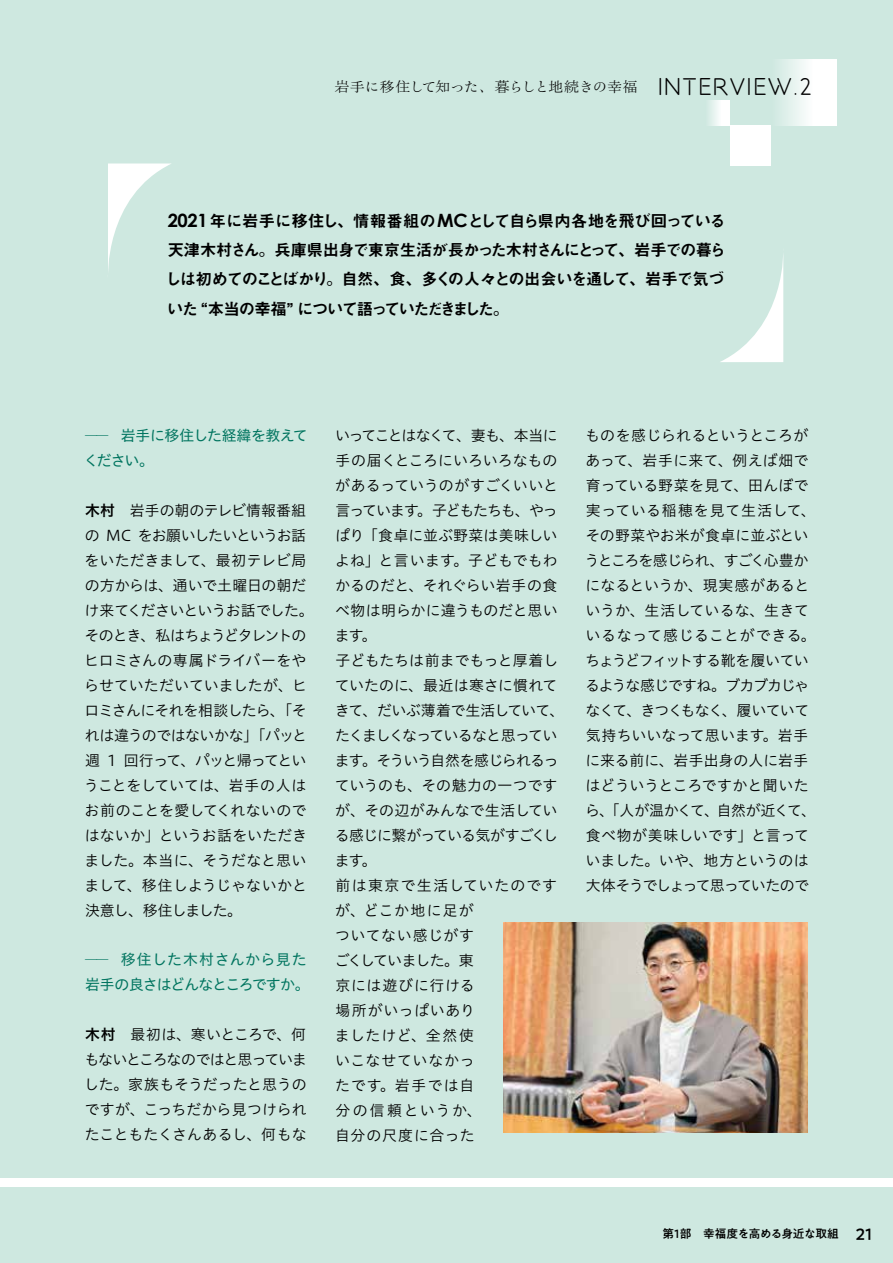
<style>
.page{position:relative;width:893px;height:1263px;background:#cee8e0}
.page>*{position:absolute;margin:0;border:0;box-sizing:border-box;transform-origin:0 0}
.t1{font:16.35px/29.2px "Midashi Go Pr 6 N MB31";letter-spacing:-.115em;color:#000;text-align:justify}
.t2{font:14.85px/25px "Hiragino UD Sans Std N W3";letter-spacing:-.005em;color:#000}
.t3{font:14.85px/25px "Hiragino UD Sans Std N W4";letter-spacing:-.03em;color:#00745f;scale:.8 1}
.t4{font:300 14.1px "Ro H Min S Kok Pro";letter-spacing:-.025em;color:#000;scale:1.05 1}
.t5{font:500 11.7px "PA1 Gothic Std N";letter-spacing:-.035em;color:#000}
.s1{font-family:"TA kotodama r";font-weight:400;font-size:22.35px}
.s2{font-family:"Century Gothic";font-weight:700;font-size:18.3px}
.s3{font-family:"Hiragino UD Sans Std N W6"}
.s4{font-size:15.9px}
</style>
<div class="page">
<img style="left:503px;top:923px;width:304px;height:210px">
<div style="left:730px;top:125px;width:40px;height:41px;background:#fff"></div>
<div style="left:770px;top:60px;width:66px;height:65px;background:linear-gradient(to right,#d3eae3,#fff)"></div>
<svg style="left:709px;top:100px;width:21px;height:25px"></svg>
<svg style="left:108px;top:163px;width:63px;height:108px"></svg>
<svg style="left:720px;top:255px;width:64px;height:107px"></svg>
<div style="left:0;top:1178px;width:893px;height:9px;background:#fff"></div>
<p class="t4" style="left:335px;top:78px;width:456px">岩手に移住して知った、暮らしと地続きの幸福 <span class="s1">INTERVIEW.2</span></p>
<p class="t1" style="left:165px;top:205px;width:562px"><span class="s2">2021</span>年に岩手に移住し、情報番組の<span class="s2">MC</span>として自ら県内各地を飛び回っている天津木村さん。兵庫県出身で東京生活が長かった木村さんにとって、岩手での暮らしは初めてのことばかり。自然、食、多くの人々との出会いを通して、岩手で気づいた “本当の幸福” について語っていただきました。</p>
<p class="t3" style="left:84px;top:422px;width:281px">──　岩手に移住した経緯を教えてください。</p>
<p class="t2" style="left:84px;top:497px;width:231px"><span class="s3">木村　</span>岩手の朝のテレビ情報番組の MC をお願いしたいというお話をいただきまして、最初テレビ局の方からは、通いで土曜日の朝だけ来てくださいというお話でした。そのとき、私はちょうどタレントのヒロミさんの専属ドライバーをやらせていただいていましたが、ヒロミさんにそれを相談したら、「それは違うのではないかな」「パッと週 1 回行って、パッと帰ってということをしていては、岩手の人はお前のことを愛してくれないのではないか」というお話をいただきました。本当に、そうだなと思いまして、移住しようじゃないかと決意し、移住しました。</p>
<p class="t3" style="left:85px;top:946px;width:282px">──　移住した木村さんから見た岩手の良さはどんなところですか。</p>
<p class="t2" style="left:84px;top:1021px;width:225px;text-align:justify"><span class="s3">木村　</span>最初は、寒いところで、何もないところなのではと思っていました。家族もそうだったと思うのですが、こっちだから見つけられたこともたくさんあるし、何もな</p>
<p class="t2" style="left:335px;top:422px;width:231px">いってことはなくて、妻も、本当に手の届くところにいろいろなものがあるっていうのがすごくいいと言っています。子どもたちも、やっぱり「食卓に並ぶ野菜は美味しいよね」と言います。子どもでもわかるのだと、それぐらい岩手の食べ物は明らかに違うものだと思います。<br>子どもたちは前までもっと厚着していたのに、最近は寒さに慣れてきて、だいぶ薄着で生活していて、たくましくなっているなと思っています。そういう自然を感じられるっていうのも、その魅力の一つですが、その辺がみんなで生活している感じに繋がっている気がすごくします。<br>前は東京で生活していたのですが、どこか地に足が<br>ついてない感じがす<br>ごくしていました。東<br>京には遊びに行ける<br>場所がいっぱいあり<br>ましたけど、全然使<br>いこなせていなかっ<br>たです。岩手では自<br>分の信頼というか、<br>自分の尺度に合った</p>
<p class="t2" style="left:585px;top:422px;width:233px">ものを感じられるというところがあって、岩手に来て、例えば畑で育っている野菜を見て、田んぼで実っている稲穂を見て生活して、その野菜やお米が食卓に並ぶというところを感じられ、すごく心豊かになるというか、現実感があるというか、生活しているな、生きているなって感じることができる。ちょうどフィットする靴を履いているような感じですね。ブカブカじゃなくて、きつくもなく、履いていて気持ちいいなって思います。岩手に来る前に、岩手出身の人に岩手はどういうところですかと聞いたら、「人が温かくて、自然が近くて、食べ物が美味しいです」と言っていました。いや、地方というのは大体そうでしょって思っていたので</p>
<p class="t5" style="left:663px;top:1227px;width:212px">第１部　幸福度を高める身近な取組 <span class="s4">21</span></p>
</div>
